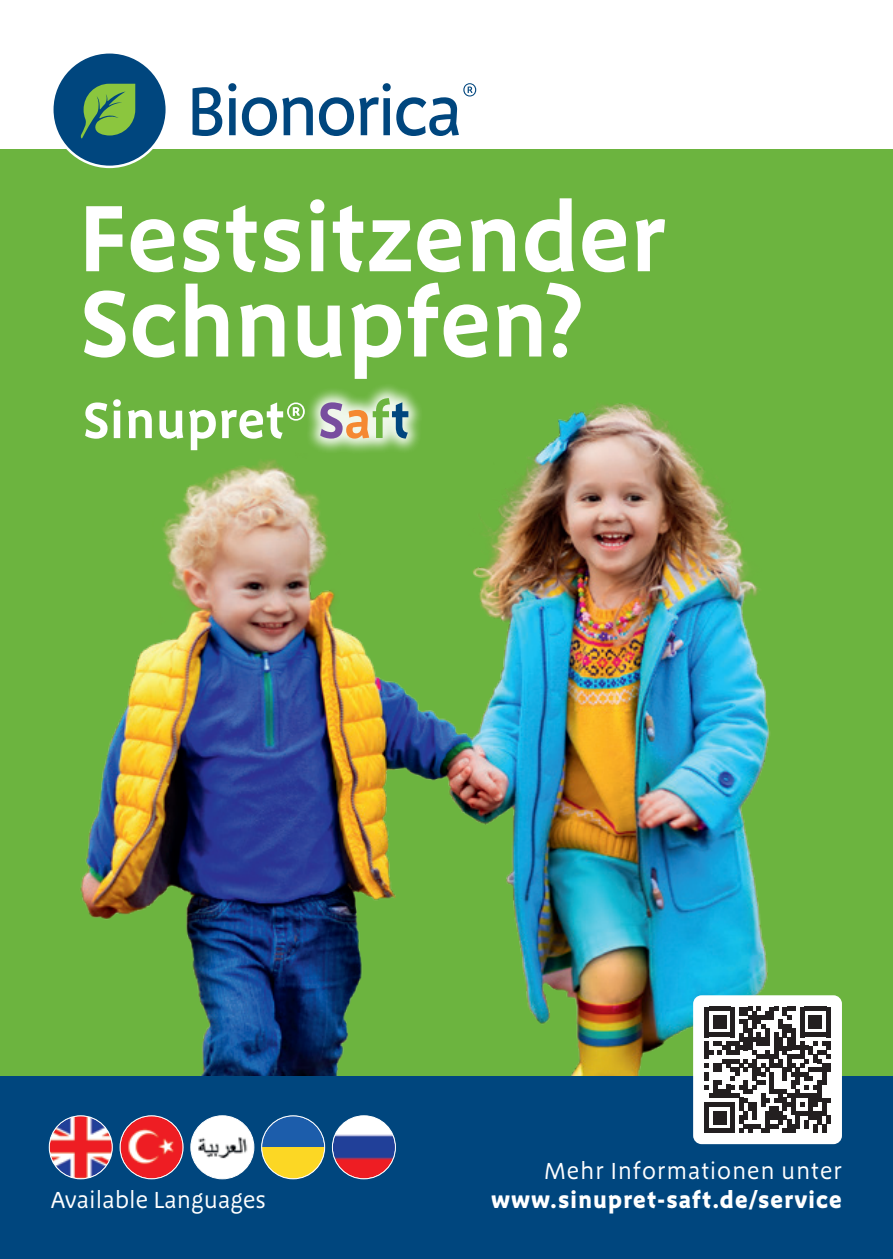
<style>
.page{position:relative;width:893px;height:1259px;background:#fff}
.page>*{position:absolute;margin:0;border:0;box-sizing:border-box;transform-origin:0 0}
.t1{font:600 97.2px/85.2px "Megano OT";letter-spacing:-.005em;color:#fff}
.t2{font:600 52.5px "Megano OT";color:#fff}
.t3{font:700 24px "Megano OT";letter-spacing:.04em;color:#fff}
.t4{font:24px "Megano OT";letter-spacing:.025em;color:#fff}
.t5{font:24px "Megano OT";color:#fff}
.s1{color:#784e9f}
.s2{color:#f58932}
.s3{color:#6cb43f}
.s4{color:#00467e}
</style>
<div class="page">
<div style="left:0;top:150px;width:893px;height:1109px;background:#6cb43f"></div>
<img style="left:80px;top:402px;width:762px;height:674px">
<div style="left:0;top:1076px;width:893px;height:183px;background:#00467e"></div>
<div style="left:305px;top:382px;width:118px;height:72px;background:#fff;opacity:.9"></div>
<svg style="left:51px;top:51px;width:117px;height:117px"></svg>
<svg style="left:193px;top:87px;width:29px;height:49px"></svg>
<div style="left:228px;top:83px;width:8px;height:8px;background:#00467e;border-radius:50%"></div>
<div style="left:229px;top:98px;width:7px;height:37px;background:#00467e"></div>
<svg style="left:242px;top:97px;width:71px;height:39px"></svg>
<svg style="left:319px;top:97px;width:60px;height:39px"></svg>
<div style="left:383px;top:83px;width:8px;height:8px;background:#00467e;border-radius:50%"></div>
<div style="left:383px;top:98px;width:7px;height:37px;background:#00467e"></div>
<div style="left:54px;top:54px;width:112px;height:112px;background:#00467e;border-radius:50%"></div>
<svg style="left:80px;top:84px;width:55px;height:55px"></svg>
<svg style="left:396px;top:83px;width:80px;height:53px"></svg>
<div style="left:693px;top:995px;width:149px;height:149px;background:#fff;border-radius:9px"></div>
<svg style="left:704px;top:1006px;width:126px;height:126px"></svg>
<img style="left:120px;top:1116px;width:63px;height:62px;border-radius:31px">
<div style="left:120px;top:1115px;width:63px;height:64px;border:1px solid #fff;border-radius:50%"></div>
<img style="left:50px;top:1116px;width:62px;height:62px;border-radius:31px">
<div style="left:49px;top:1115px;width:64px;height:64px;border:1px solid #fff;border-radius:50%"></div>
<div style="left:191px;top:1115px;width:63px;height:63px;background:#fff;border-radius:50%"></div>
<img style="left:191px;top:1127px;width:62px;height:40px">
<div style="left:190px;top:1115px;width:64px;height:64px;border:1px solid #fff;border-radius:50%"></div>
<img style="left:333px;top:1116px;width:62px;height:62px;border-radius:31px">
<div style="left:332px;top:1115px;width:64px;height:64px;border:1px solid #fff;border-radius:50%"></div>
<svg style="left:262px;top:1117px;width:62px;height:61px"></svg>
<div style="left:261px;top:1115px;width:64px;height:64px;border:1px solid #fff;border-radius:50%"></div>
<h1 class="t1" style="left:78px;top:196px;width:590px">Festsitzender<br>Schnupfen?</h1>
<h2 class="t2" style="left:83px;top:390px;width:328px">Sinupret® <span class="s1">S</span><span class="s2">a</span><span class="s3">f</span><span class="s4">t</span></h2>
<p class="t4" style="left:545px;top:1157px;width:299px">Mehr Informationen unter</p>
<p class="t5" style="left:51px;top:1185px;width:216px">Available Languages</p>
<p class="t3" style="left:491px;top:1185px;width:352px">www.sinupret-saft.de/service</p>
</div>
